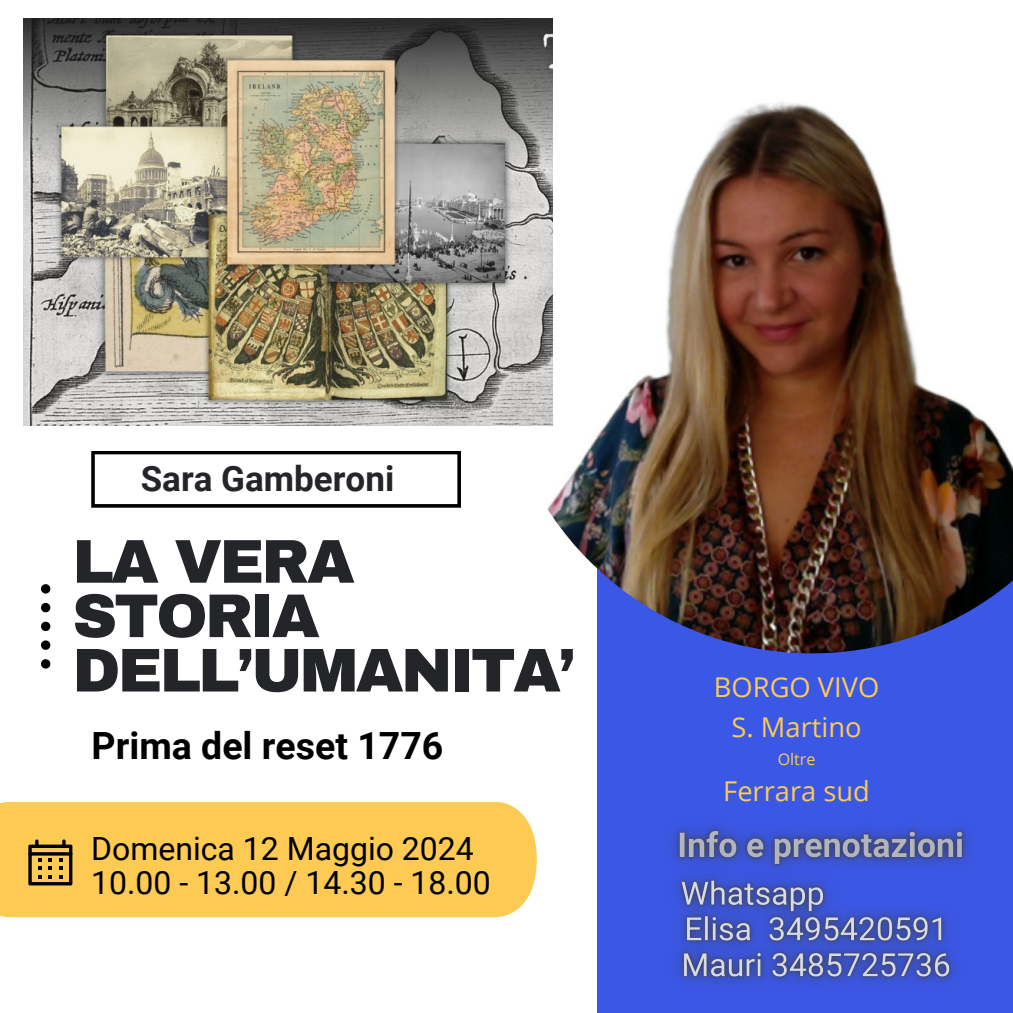
<style>
.page{position:relative;width:1013px;height:1013px;background:#fff}
.page>*{position:absolute;margin:0;border:0;box-sizing:border-box;transform-origin:0 0}
.t1{font:900 61.75px/54.4px "Archivo";letter-spacing:-.045em;color:#242528}
.t2{font:700 37.5px "Roboto";color:#000}
.t3{font:700 35px "Roboto";color:#242528}
.t4{font:32px/34.8px "Roboto";color:#000}
.t5{font:27.25px "Open Sans";color:#fdca53}
.t6{font:16px "Open Sans";color:#fdca53}
</style>
<div class="page">
<div style="left:598px;top:9px;width:414px;height:1003px;background:#3b57e6"></div>
<svg style="left:41px;top:584px;width:9px;height:84px"></svg>
<div style="left:0;top:802px;width:534px;height:115px;background:#fdca53"></div>
<svg style="left:91px;top:451px;width:370px;height:56px"></svg>
<svg style="left:28px;top:839px;width:44px;height:46px"></svg>
<img style="left:497px;top:9px;width:515px;height:644px">
<img style="left:23px;top:19px;width:529px;height:407px">
<img style="left:508px;top:837px;width:448px;height:175px">
<img style="left:640px;top:825px;width:330px;height:76px">
<p class="t3" style="left:141px;top:458px;width:255px">Sara Gamberoni</p>
<p class="t1" style="left:72px;top:535px;width:504px">LA VERA<br>STORIA<br>DELL’UMANITA’</p>
<p class="t2" style="left:91px;top:724px;width:353px">Prima del reset 1776</p>
<p class="t4" style="left:91px;top:831px;width:401px">Domenica 12 Maggio 2024<br>10.00 - 13.00 / 14.30 - 18.00</p>
<p class="t5" style="left:714px;top:668px;width:167px">BORGO VIVO</p>
<h2 class="t5" style="left:731px;top:708px;width:131px">S. Martino</h2>
<h1 class="t6" style="left:777px;top:747px;width:39px">Oltre</h1>
<h2 class="t5" style="left:723px;top:772px;width:148px">Ferrara sud</h2>
</div>
